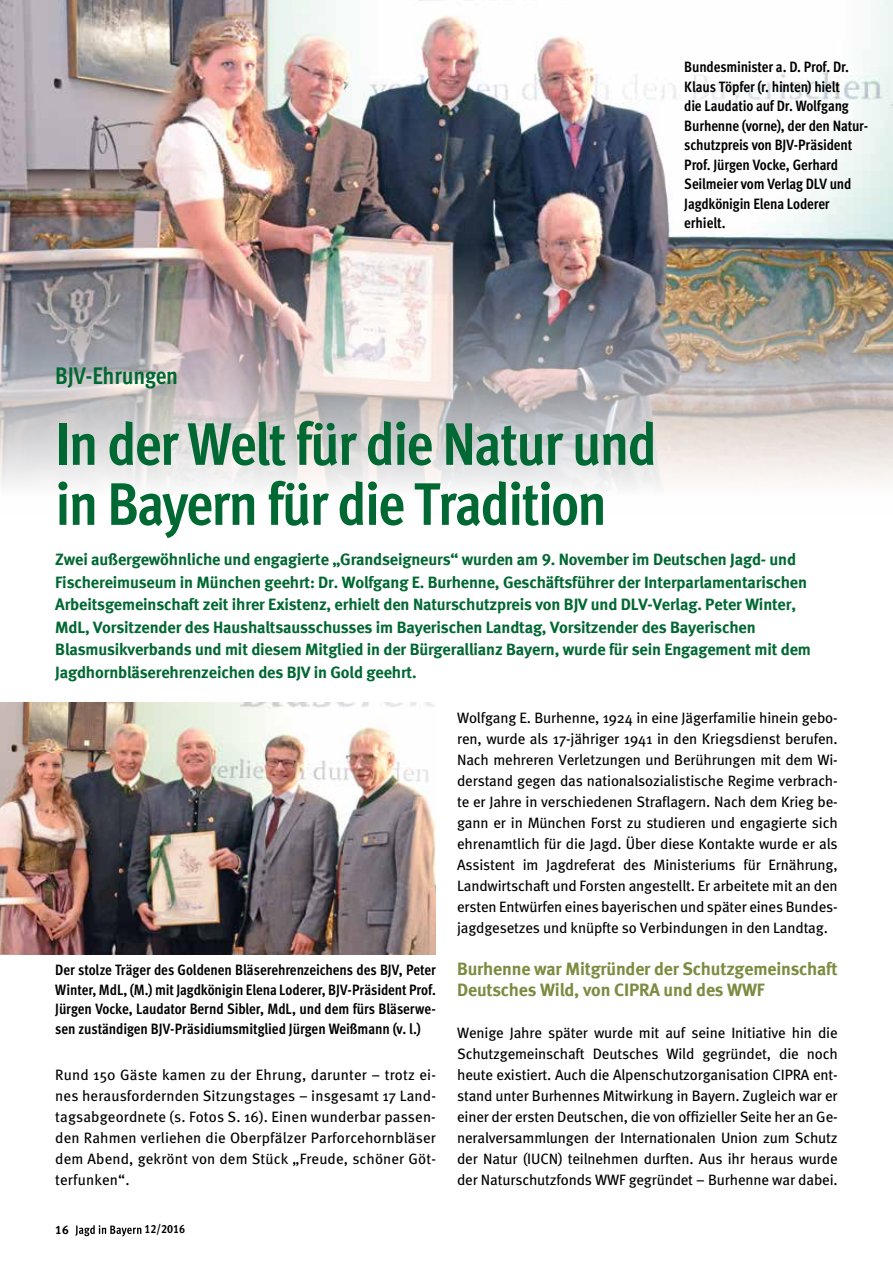
<style>
.page{position:relative;width:893px;height:1263px;background:#fff}
.page>*{position:absolute;margin:0;border:0;box-sizing:border-box;transform-origin:0 0}
.t1{font:700 60px/60px "Meta Cond";letter-spacing:-.03em;color:#006832}
.t2{font:700 24px "Meta Cond";letter-spacing:-.01em;color:#006832}
.t3{font:18px/21px "Meta Bold LF";letter-spacing:-.01em;color:#7b8c41}
.t4{font:16.5px/22.5px "Meta Bold LF";letter-spacing:-.01em;color:#006832}
.t5{font:15px/21px "Meta";letter-spacing:-.01em;color:#000;text-align:justify}
.t6{font:700 15px/19.5px "Meta Cond";letter-spacing:-.01em;color:#000;text-align:justify}
.t7{font:12px "Meta Cond Bold LF";color:#000}
.t8{font:12px "Meta Bold LF";color:#000}
</style>
<div class="page">
<img style="left:0;top:0;width:893px;height:488px">
<img style="left:0;top:702px;width:436px;height:252px">
<svg style="left:75px;top:1225px;width:66px;height:11px"></svg>
<p class="t6" style="left:684px;top:57px;width:185px;text-align:left">Bundesminister a. D. Prof. Dr.<br>Klaus Töpfer (r. hinten) hielt<br>die Laudatio auf Dr. Wolfgang<br>Burhenne (vorne), der den Natur&shy;schutzpreis von BJV-Präsident<br>Prof. Jürgen Vocke, Gerhard<br>Seilmeier vom Verlag DLV und<br>Jagdkönigin Elena Loderer erhielt.</p>
<h2 class="t2" style="left:55px;top:361px;width:124px">BJV-Ehrungen</h2>
<h1 class="t1" style="left:55px;top:413px;width:603px">In der Welt für die Natur und in Bayern für die Tradition</h1>
<p class="t4" style="left:55px;top:548px;width:757px">Zwei außergewöhnliche und engagierte „Grandseigneurs“ wurden am 9. November im Deutschen Jagd- und Fischereimuseum in München geehrt: Dr. Wolfgang E. Burhenne, Geschäftsführer der Interparlamentarischen Arbeitsgemeinschaft zeit ihrer Existenz, erhielt den Naturschutzpreis von BJV und DLV-Verlag. Peter Winter, MdL, Vorsitzender des Haushaltsausschusses im Bayerischen Landtag, Vorsitzender des Bayerischen Blasmusikverbands und mit diesem Mitglied in der Bürgerallianz Bayern, wurde für sein Engagement mit dem Jagdhornbläserehrenzeichen des BJV in Gold geehrt.</p>
<p class="t5" style="left:457px;top:707px;width:382px">Wolfgang E. Burhenne, 1924 in eine Jägerfamilie hinein gebo&shy;ren, wurde als 17-jähriger 1941 in den Kriegsdienst berufen.<br>Nach mehreren Verletzungen und Berührungen mit dem Wi&shy;derstand gegen das nationalsozialistische Regime verbrach&shy;te er Jahre in verschiedenen Straflagern. Nach dem Krieg be&shy;gann er in München Forst zu studieren und engagierte sich ehrenamtlich für die Jagd. Über diese Kontakte wurde er als Assistent im Jagdreferat des Ministeriums für Ernährung, Landwirtschaft und Forsten angestellt. Er arbeitete mit an den ersten Entwürfen eines bayerischen und später eines Bundes&shy;jagdgesetzes und knüpfte so Verbindungen in den Landtag.</p>
<p class="t3" style="left:457px;top:958px;width:382px">Burhenne war Mitgründer der Schutzgemeinschaft<br>Deutsches Wild, von CIPRA und des WWF</p>
<p class="t5" style="left:457px;top:1022px;width:382px">Wenige Jahre später wurde mit auf seine Initiative hin die Schutzgemeinschaft Deutsches Wild gegründet, die noch heute existiert. Auch die Alpenschutzorganisation CIPRA ent&shy;stand unter Burhennes Mitwirkung in Bayern. Zugleich war er einer der ersten Deutschen, die von offizieller Seite her an Ge&shy;neralversammlungen der Internationalen Union zum Schutz der Natur (IUCN) teilnehmen durften. Aus ihr heraus wurde der Naturschutzfonds WWF gegründet – Burhenne war dabei.</p>
<p class="t8" style="left:55px;top:1222px;width:15px">16</p>
<p class="t7" style="left:145px;top:1222px;width:42px">12/2016</p>
<p class="t6" style="left:55px;top:960px;width:382px">Der stolze Träger des Goldenen Bläserehrenzeichens des BJV, Peter Winter, MdL, (M.) mit Jagdkönigin Elena Loderer, BJV-Präsident Prof.<br>Jürgen Vocke, Laudator Bernd Sibler, MdL, und dem fürs Bläserwe&shy;sen zuständigen BJV-Präsidiumsmitglied Jürgen Weißmann (v. l.)</p>
<p class="t5" style="left:55px;top:1064px;width:382px">Rund 150 Gäste kamen zu der Ehrung, darunter – trotz ei&shy;nes herausfordernden Sitzungstages – insgesamt 17 Land&shy;tagsabgeordnete (s. Fotos S. 16). Einen wunderbar passen&shy;den Rahmen verliehen die Oberpfälzer Parforcehornbläser dem Abend, gekrönt von dem Stück „Freude, schöner Göt&shy;terfunken“.</p>
</div>
